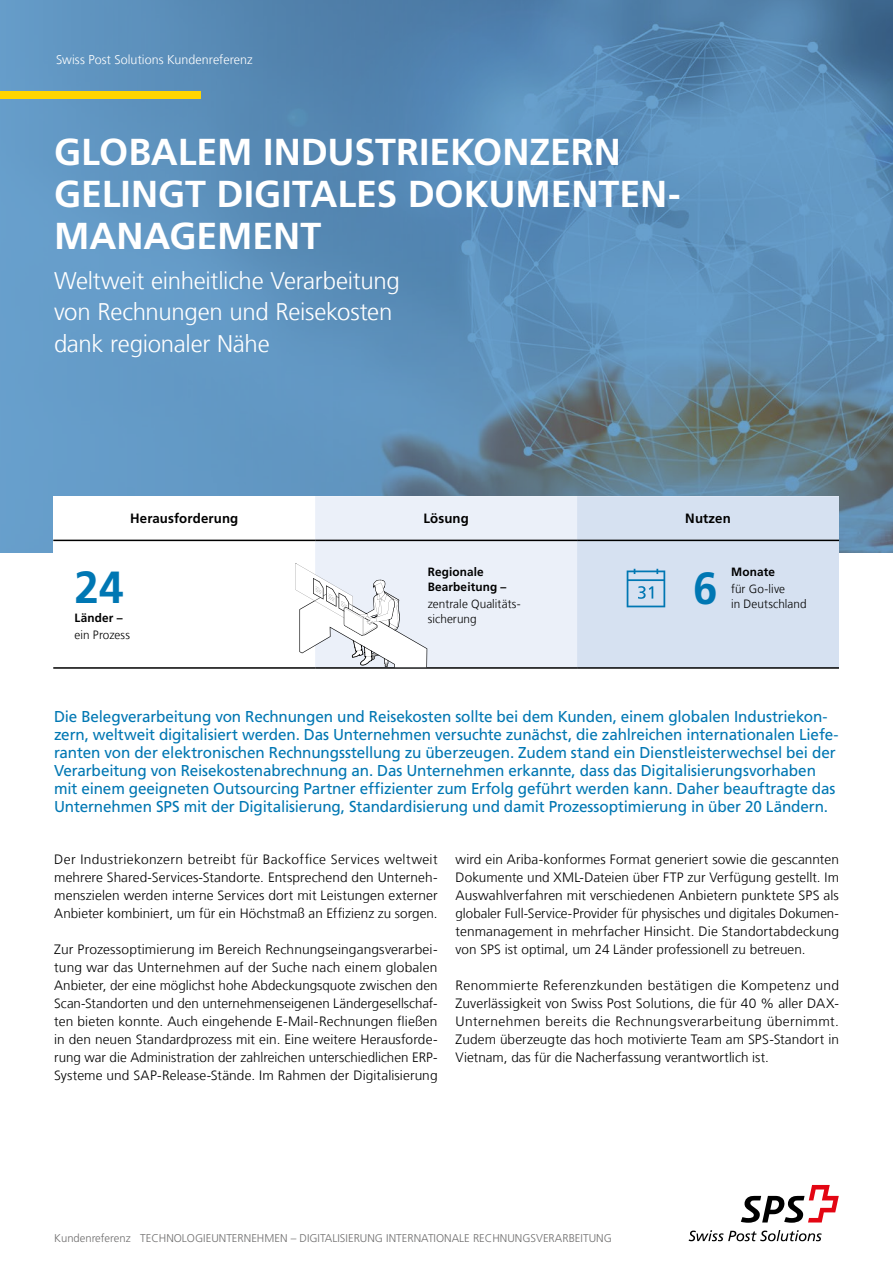
<style>
.page{position:relative;width:893px;height:1263px;background:#fff}
.page>*{position:absolute;margin:0;border:0;box-sizing:border-box;transform-origin:0 0}
.t1{font:700 45px "Frutiger";color:#0077b3}
.t2{font:700 37.5px/42px "Frutiger";color:#fff}
.t3{font:300 24px/31.5px "Frutiger";letter-spacing:-.01em;color:#fff}
.t4{font:15.75px/18px "Frutiger LT Std";letter-spacing:-.01em;color:#0077b3}
.t5{font:300 13.5px/18px "Frutiger";letter-spacing:.005em;color:#000;text-align:justify}
.t6{font:700 13.5px "Frutiger LT Std";letter-spacing:.01em;color:#000}
.t7{font:300 12.75px "Frutiger";letter-spacing:.005em;color:#fff}
.t8{font:300 12px/15px "Frutiger";letter-spacing:.005em;color:#000}
.t9{font:700 12px/15px "Frutiger";letter-spacing:.01em;color:#000}
.t10{font:300 11.25px "Frutiger LT Std";color:#706f6f}
</style>
<div class="page">
<img style="left:0;top:0;width:893px;height:553px">
<div style="left:53px;top:496px;width:786px;height:173px;background:#fff"></div>
<hr style="left:53px;top:540px;width:262px;height:1px;background:#000">
<hr style="left:53px;top:667px;width:262px;height:2px;background:#000">
<hr style="left:315px;top:667px;width:262px;height:2px;background:#000">
<hr style="left:577px;top:667px;width:262px;height:2px;background:#000">
<svg style="left:296px;top:496px;width:543px;height:172px;background:#dde5f0"></svg>
<div style="left:0;top:91px;width:201px;height:8px;background:#ffd500"></div>
<svg style="left:689px;top:1230px;width:133px;height:11px"></svg>
<svg style="left:741px;top:1185px;width:98px;height:38px"></svg>
<p class="t7" style="left:56px;top:52px;width:198px">Swiss Post Solutions Kundenreferenz</p>
<h2 class="t2" style="left:54px;top:131px;width:628px">GLOBALEM INDUSTRIEKONZERN<br>GELINGT DIGITALES DOKUMENTEN-<br>MANAGEMENT</h2>
<h3 class="t3" style="left:54px;top:265px;width:347px">Weltweit einheitliche Verarbeitung von Rechnungen und Reisekosten dank regionaler Nähe</h3>
<p class="t6" style="left:130px;top:511px;width:110px">Herausforderung</p>
<p class="t6" style="left:423px;top:511px;width:47px">Lösung</p>
<p class="t6" style="left:685px;top:511px;width:47px">Nutzen</p>
<h1 class="t1" style="left:75px;top:561px;width:50px">24</h1>
<p class="t9" style="left:75px;top:610px;width:50px">Länder –</p>
<p class="t8" style="left:75px;top:628px;width:57px">ein Prozess</p>
<p class="t9" style="left:428px;top:564px;width:80px">Regionale<br>Bearbeitung –</p>
<p class="t8" style="left:428px;top:596px;width:93px">zentrale Qualitäts&shy;sicherung</p>
<h1 class="t1" style="left:693px;top:561px;width:26px">6</h1>
<p class="t9" style="left:731px;top:564px;width:45px">Monate</p>
<p class="t8" style="left:731px;top:581px;width:77px">für Go-live<br>in Deutschland</p>
<p class="t4" style="left:54px;top:707px;width:786px">Die Belegverarbeitung von Rechnungen und Reisekosten sollte bei dem Kunden, einem globalen Industriekon&shy;zern, weltweit digitalisiert werden. Das Unternehmen versuchte zunächst, die zahlreichen internationalen Liefe&shy;ranten von der elektronischen Rechnungsstellung zu überzeugen. Zudem stand ein Dienstleisterwechsel bei der Verarbeitung von Reisekostenabrechnung an. Das Unternehmen erkannte, dass das Digitalisierungsvorhaben mit einem geeigneten Outsourcing Partner effizienter zum Erfolg geführt werden kann. Daher beauftragte das Unternehmen SPS mit der Digitalisierung, Standardisierung und damit Prozessoptimierung in über 20 Ländern.</p>
<p class="t5" style="left:54px;top:850px;width:385px">Der Industriekonzern betreibt für Backoffice Services weltweit mehrere Shared-Services-Standorte. Entsprechend den Unterneh&shy;menszielen werden interne Services dort mit Leistungen externer Anbieter kombiniert, um für ein Höchstmaß an Effizienz zu sorgen.</p>
<p class="t5" style="left:54px;top:940px;width:385px">Zur Prozessoptimierung im Bereich Rechnungseingangsverarbei&shy;tung war das Unternehmen auf der Suche nach einem globalen Anbieter, der eine möglichst hohe Abdeckungsquote zwischen den Scan-Standorten und den unternehmenseigenen Ländergesellschaf&shy;ten bieten konnte. Auch eingehende E-Mail-Rechnungen fließen in den neuen Standardprozess mit ein. Eine weitere Herausforde&shy;rung war die Administration der zahlreichen unterschiedlichen ERP-Systeme und SAP-Release-Stände. Im Rahmen der Digitalisierung</p>
<p class="t5" style="left:456px;top:850px;width:385px">wird ein Ariba-konformes Format generiert sowie die gescannten Dokumente und XML-Dateien über FTP zur Verfügung gestellt. Im Auswahlverfahren mit verschiedenen Anbietern punktete SPS als globaler Full-Service-Provider für physisches und digitales Dokumen&shy;tenmanagement in mehrfacher Hinsicht. Die Standortabdeckung von SPS ist optimal, um 24 Länder professionell zu betreuen.</p>
<p class="t5" style="left:456px;top:976px;width:385px">Renommierte Referenzkunden bestätigen die Kompetenz und Zuverlässigkeit von Swiss Post Solutions, die für 40 % aller DAX-Unternehmen bereits die Rechnungsverarbeitung übernimmt.<br>Zudem überzeugte das hoch motivierte Team am SPS-Standort in Vietnam, das für die Nacherfassung verantwortlich ist.</p>
<p class="t10" style="left:54px;top:1231px;width:559px">Kundenreferenz TECHNOLOGIEUNTERNEHMEN – DIGITALISIERUNG INTERNATIONALE RECHNUNGSVERARBEITUNG</p>
</div>
